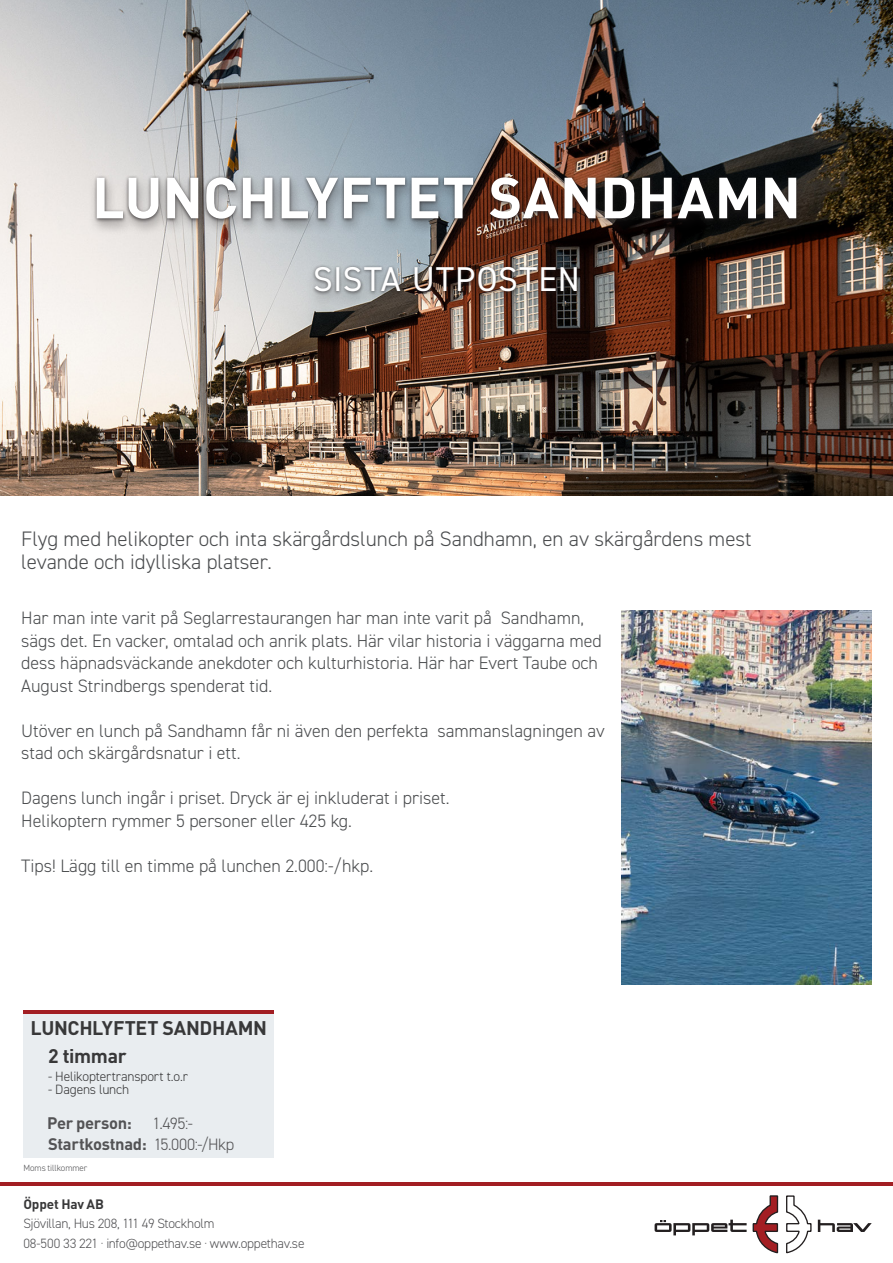
<style>
.page{position:relative;width:893px;height:1263px;background:#fff}
.page>*{position:absolute;margin:0;border:0;box-sizing:border-box;transform-origin:0 0}
.Rubrik_1_-_Vit{font:700 57px "DIN Pro";color:#fff}
.Rubrik_2_-_Vit{font:34.5px "DIN2014";letter-spacing:.035em;color:#fff}
.h4_-_American{font:300 21px/22.5px "DIN2014";color:#4a4c4e}
.Brödtext_-_Bold{font:700 19.5px "DIN Pro";letter-spacing:-.015em;color:#383839}
.t1{font:300 18px/22.5px "DIN2014";color:#4a4c4e}
.Mindre_brödtext_-_Bo{font:700 16.5px "DIN Pro";letter-spacing:-.02em;color:#535355}
.Mindre_brödtext{font:300 16.5px "DIN2014";color:#535355}
.Notis{font:300 13.5px "DIN2014";letter-spacing:-.02em;color:#535355}
.Brödtext_-_Bold-2{font:300 13.5px "DIN2014";letter-spacing:-.015em;color:#383839}
.Notis-2{font:700 13.5px "DIN Pro";letter-spacing:-.01em;color:#383839}
.Mindre_brödtext-2{font:300 9px "DIN2014";letter-spacing:-.01em;color:#535355}
.s1{font-family:"DIN2014";font-weight:300}
</style>
<div class="page">
<svg style="left:818px;top:1219px;width:54px;height:13px"></svg>
<svg style="left:786px;top:1195px;width:26px;height:58px"></svg>
<svg style="left:655px;top:1195px;width:124px;height:58px"></svg>
<img style="left:0;top:0;width:893px;height:495px">
<div style="left:23px;top:1014px;width:251px;height:144px;background:#e9edf0"></div>
<hr style="left:23px;top:1010px;width:251px;height:4px;background:#a21e23">
<div style="left:88px;top:174px;width:721px;height:62px;background:#231f20;opacity:.4"></div>
<div style="left:94px;top:175px;width:705px;height:48px;background:#231f20;opacity:.7"></div>
<div style="left:305px;top:264px;width:282px;height:45px;background:#231f20;opacity:.35"></div>
<div style="left:311px;top:265px;width:270px;height:31px;background:#231f20;opacity:.65"></div>
<img style="left:622px;top:610px;width:250px;height:374px">
<hr style="left:0;top:1182px;width:893px;height:4px;background:#a21e23">
<p class="Rubrik_1_-_Vit" style="left:92px;top:159px;width:710px">LUNCHLYFTET SANDHAMN</p>
<p class="Rubrik_2_-_Vit" style="left:313px;top:258px;width:268px">SISTA UTPOSTEN</p>
<p class="h4_-_American" style="left:21px;top:528px;width:732px">Flyg med helikopter och inta skärgårdslunch på Sandhamn, en av skärgårdens mest levande och idylliska platser.</p>
<p class="t1" style="left:21px;top:607px;width:582px">Har man inte varit på Seglarrestaurangen har man inte varit på Sandhamn, sägs det. En vacker, omtalad och anrik plats. Här vilar historia i väggarna med dess häpnadsväckande anekdoter och kulturhistoria. Här har Evert Taube och August Strindbergs spenderat tid.</p>
<p class="t1" style="left:21px;top:719px;width:585px">Utöver en lunch på Sandhamn får ni även den perfekta sammanslagningen av stad och skärgårdsnatur i ett.</p>
<p class="t1" style="left:21px;top:787px;width:430px">Dagens lunch ingår i priset. Dryck är ej inkluderat i priset.</p>
<p class="t1" style="left:21px;top:809px;width:332px">Helikoptern rymmer 5 personer eller 425 kg.</p>
<p class="t1" style="left:21px;top:854px;width:353px">Tips! Lägg till en timme på lunchen 2.000:-/hkp.</p>
<p class="Brödtext_-_Bold" style="left:31px;top:1015px;width:238px">LUNCHLYFTET SANDHAMN</p>
<p class="Brödtext_-_Bold-2" style="left:48px;top:1068px;width:141px">- Helikoptertransport t.o.r</p>
<p class="Brödtext_-_Bold-2" style="left:48px;top:1081px;width:83px">- Dagens lunch</p>
<p class="Brödtext_-_Bold" style="left:48px;top:1043px;width:80px">2 timmar</p>
<p class="Mindre_brödtext_-_Bo" style="left:47px;top:1112px;width:86px">Per person:</p>
<p class="Mindre_brödtext_-_Bo" style="left:48px;top:1133px;width:188px">Startkostnad: <span class="s1">15.000:-/Hkp</span></p>
<p class="Mindre_brödtext" style="left:153px;top:1113px;width:42px">1.495:-</p>
<p class="Mindre_brödtext-2" style="left:23px;top:1162px;width:65px">Moms tillkommer</p>
<p class="Notis-2" style="left:23px;top:1194px;width:82px">Öppet Hav AB</p>
<p class="Notis" style="left:23px;top:1215px;width:193px">Sjövillan, Hus 208, 111 49 Stockholm</p>
<p class="Notis" style="left:23px;top:1235px;width:283px">08-500 33 221 · info@oppethav.se · www.oppethav.se</p>
</div>
